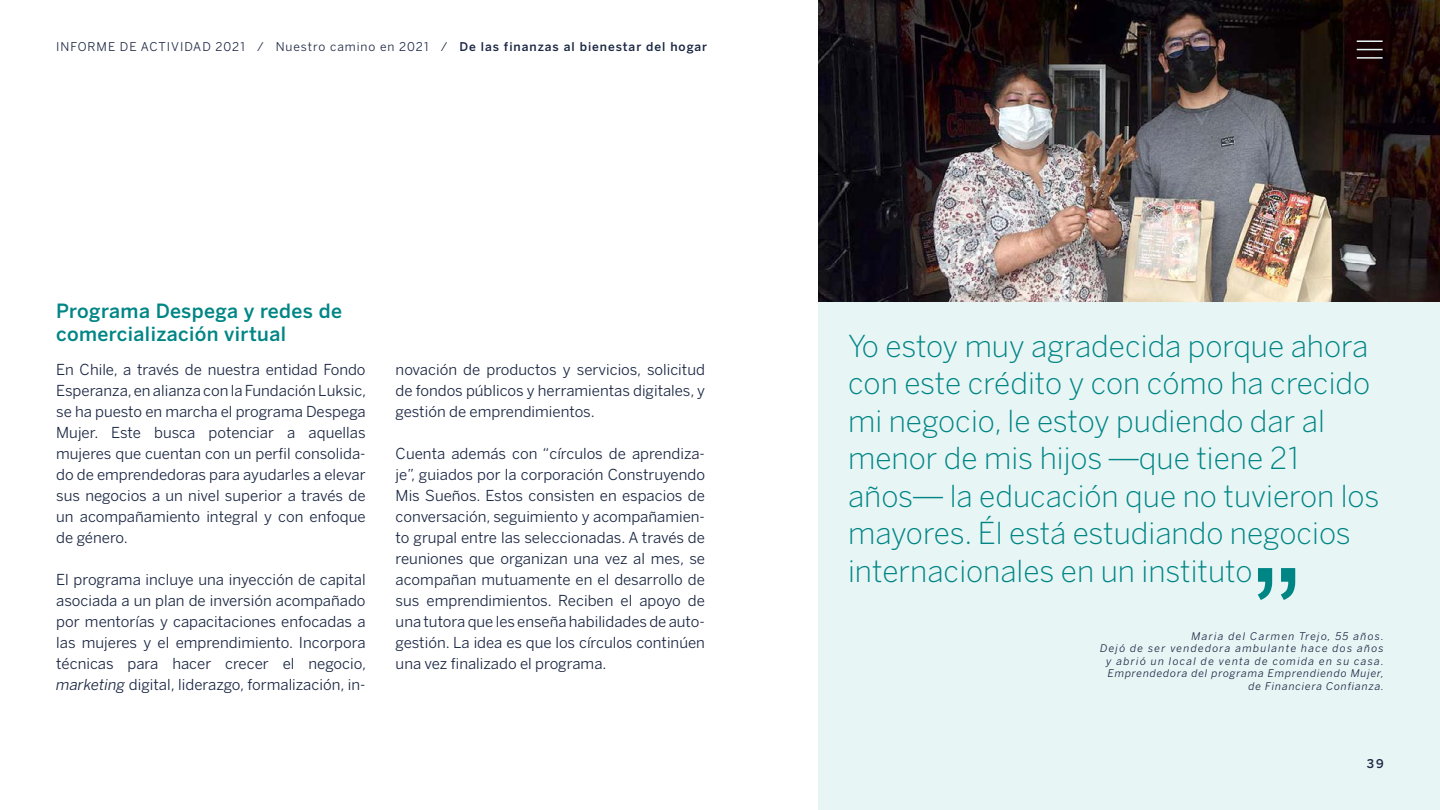
<style>
.page{position:relative;width:1440px;height:810px;background:#fff}
.page>*{position:absolute;margin:0;border:0;box-sizing:border-box;transform-origin:0 0}
.t1{font:300 30px/37.5px "Benton Sans BBVA";color:#008585}
.t2{font:500 19.5px/22.5px "Benton Sans BBVA";letter-spacing:.02em;color:#008585}
.t3{font:15px/21px "Benton Sans BBVA";color:#1a2642;text-align:justify}
.t4{font:12px "Benton Sans BBVA";letter-spacing:.08em;color:#1a2642}
.t5{font:500 12px "Benton Sans BBVA";color:#1a2642}
.t6{font:italic 10.5px/12.6px "Benton Sans BBVA";letter-spacing:.11em;color:#1a2642;text-align:right}
.s1{font-weight:500}
.s2{font-style:italic}
</style>
<div class="page">
<div style="left:818px;top:0;width:622px;height:810px;background:#e8f5f5"></div>
<img style="left:818px;top:0;width:622px;height:301px">
<svg style="left:1258px;top:568px;width:37px;height:32px"></svg>
<hr style="left:1357px;top:40px;width:26px;height:2px;background:#e8f5f5">
<svg style="left:1357px;top:49px;width:26px;height:1px"></svg>
<hr style="left:1357px;top:57px;width:26px;height:2px;background:#e8f5f5">
<p class="t4" style="left:56px;top:40px;width:652px">INFORME DE ACTIVIDAD 2021 / Nuestro camino en 2021 / <span class="s1">De las finanzas al bienestar del hogar</span></p>
<h2 class="t2" style="left:56px;top:300px;width:287px">Programa Despega y redes de comercialización virtual</h2>
<p class="t3" style="left:56px;top:359px;width:311px">En Chile, a través de nuestra entidad Fondo Esperanza, en alianza con la Fundación Luksic, se ha puesto en marcha el programa Despega Mujer. Este busca potenciar a aquellas mujeres que cuentan con un perfil consolida&shy;do de emprendedoras para ayudarles a elevar sus negocios a un nivel superior a través de un acompañamiento integral y con enfoque de género.</p>
<p class="t3" style="left:56px;top:569px;width:311px">El programa incluye una inyección de capital asociada a un plan de inversión acompañado por mentorías y capacitaciones enfocadas a las mujeres y el emprendimiento. Incorpora técnicas para hacer crecer el negocio, <span class="s2">marketing</span> digital, liderazgo, formalización, in-</p>
<p class="t3" style="left:396px;top:359px;width:311px">novación de productos y servicios, solicitud de fondos públicos y herramientas digitales, y gestión de emprendimientos.</p>
<p class="t3" style="left:396px;top:443px;width:311px">Cuenta además con “círculos de aprendiza&shy;je”, guiados por la corporación Construyendo Mis Sueños. Estos consisten en espacios de conversación, seguimiento y acompañamien&shy;to grupal entre las seleccionadas. A través de reuniones que organizan una vez al mes, se acompañan mutuamente en el desarrollo de sus emprendimientos. Reciben el apoyo de una tutora que les enseña habilidades de auto&shy;gestión. La idea es que los círculos continúen una vez finalizado el programa.</p>
<p class="t1" style="left:848px;top:327px;width:533px">Yo estoy muy agradecida porque ahora con este crédito y con cómo ha crecido mi negocio, le estoy pudiendo dar al menor de mis hijos —que tiene 21 años— la educación que no tuvieron los mayores. Él está estudiando negocios internacionales en un instituto</p>
<p class="t6" style="left:1100px;top:630px;width:285px">Maria del Carmen Trejo, 55 años.<br>Dejó de ser vendedora ambulante hace dos años y abrió un local de venta de comida en su casa.<br>Emprendedora del programa Emprendiendo Mujer, de Financiera Confianza.</p>
<p class="t5" style="left:1367px;top:756px;width:18px">39</p>
</div>
